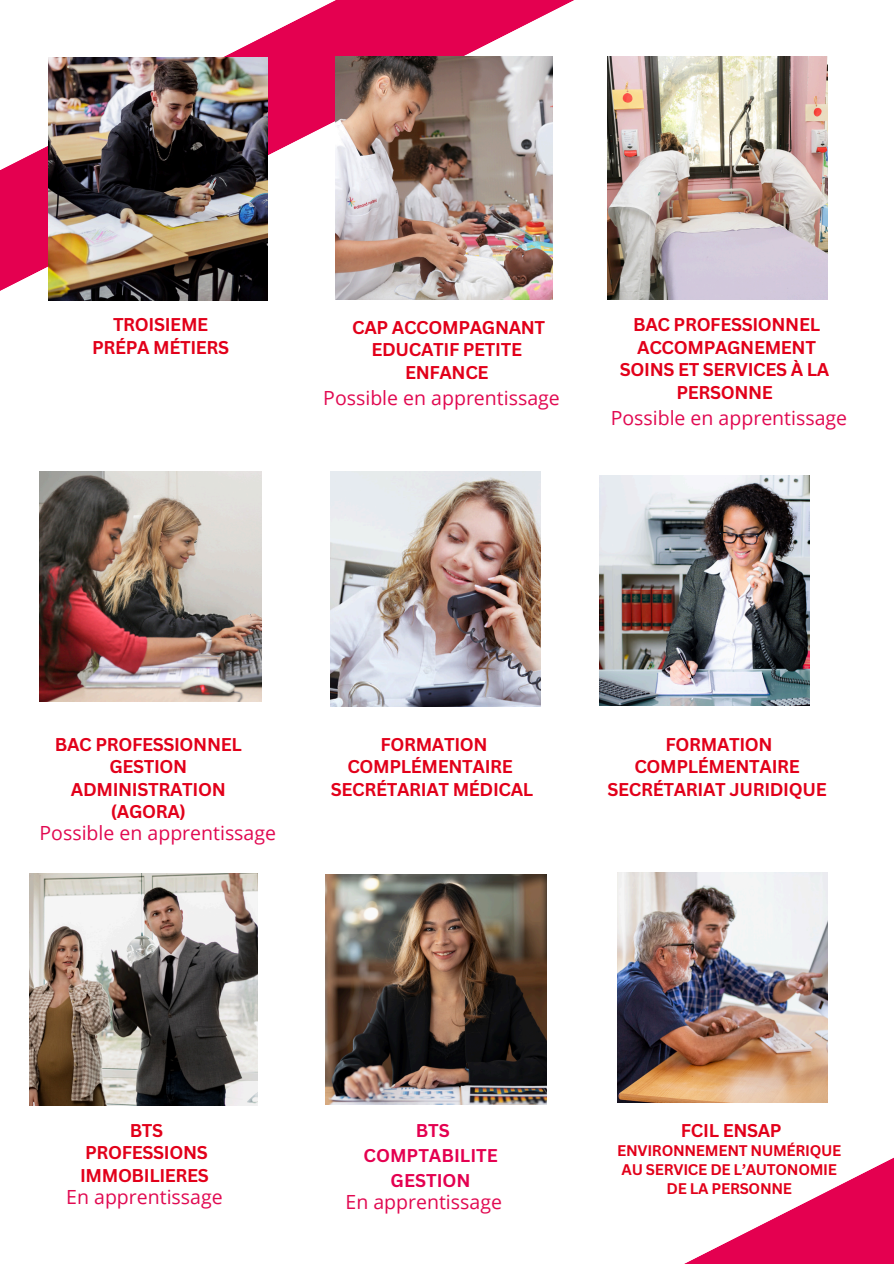
<style>
.page{position:relative;width:894px;height:1264px;background:#fff}
.page>*{position:absolute;margin:0;border:0;box-sizing:border-box;transform-origin:0 0}
.t1{font:19.5px "Open Sans";color:#e10951}
.t2{font:700 18px/22.5px "Canva Sans";letter-spacing:-.02em;color:#e2001a;text-align:center}
.t3{font:700 18px/24.8px "Canva Sans";color:#e40050;text-align:center}
.t4{font:700 15px "Canva Sans";letter-spacing:-.02em;color:#e2001a}
</style>
<div class="page">
<img style="left:40px;top:472px;width:221px;height:229px">
<img style="left:599px;top:475px;width:210px;height:230px">
<img style="left:331px;top:472px;width:209px;height:235px">
<svg style="left:0;top:0;width:574px;height:301px"></svg>
<img style="left:335px;top:57px;width:217px;height:243px">
<img style="left:607px;top:57px;width:219px;height:243px">
<svg style="left:481px;top:1063px;width:412px;height:200px"></svg>
<img style="left:30px;top:873px;width:227px;height:232px">
<img style="left:326px;top:874px;width:220px;height:230px">
<img style="left:48px;top:57px;width:219px;height:243px">
<img style="left:616px;top:872px;width:211px;height:230px">
<p class="t2" style="left:92px;top:313px;width:139px">TROISIEME<br>PRÉPA MÉTIERS</p>
<h1 class="t2" style="left:352px;top:315px;width:194px">CAP ACCOMPAGNANT<br>EDUCATIF PETITE<br>ENFANCE</h1>
<h2 class="t2" style="left:619px;top:313px;width:211px">BAC PROFESSIONNEL<br>ACCOMPAGNEMENT<br>SOINS ET SERVICES À LA<br>PERSONNE</h2>
<h2 class="t1" style="left:323px;top:384px;width:238px">Possible en apprentissage</h2>
<p class="t1" style="left:610px;top:404px;width:238px">Possible en apprentissage</p>
<p class="t2" style="left:55px;top:732px;width:188px">BAC PROFESSIONNEL<br>GESTION<br>ADMINISTRATION (AGORA)</p>
<p class="t2" style="left:331px;top:732px;width:204px">FORMATION<br>COMPLÉMENTAIRE<br>SECRÉTARIAT MÉDICAL</p>
<p class="t1" style="left:40px;top:819px;width:238px">Possible en apprentissage</p>
<p class="t2" style="left:607px;top:732px;width:221px">FORMATION<br>COMPLÉMENTAIRE<br>SECRÉTARIAT JURIDIQUE</p>
<h1 class="t2" style="left:80px;top:1118px;width:130px">BTS<br>PROFESSIONS<br>IMMOBILIERES</h1>
<h1 class="t3" style="left:363px;top:1117px;width:136px">BTS<br>COMPTABILITE<br>GESTION</h1>
<p class="t1" style="left:66px;top:1182px;width:158px">En apprentissage</p>
<p class="t1" style="left:345px;top:1187px;width:158px">En apprentissage</p>
<p class="t2" style="left:680px;top:1118px;width:102px">FCIL ENSAP</p>
<h1 class="t4" style="left:617px;top:1139px;width:226px">ENVIRONNEMENT NUMÉRIQUE</h1>
<h2 class="t4" style="left:621px;top:1158px;width:217px">AU SERVICE DE L’AUTONOMIE</h2>
<h1 class="t4" style="left:666px;top:1178px;width:127px">DE LA PERSONNE</h1>
</div>
